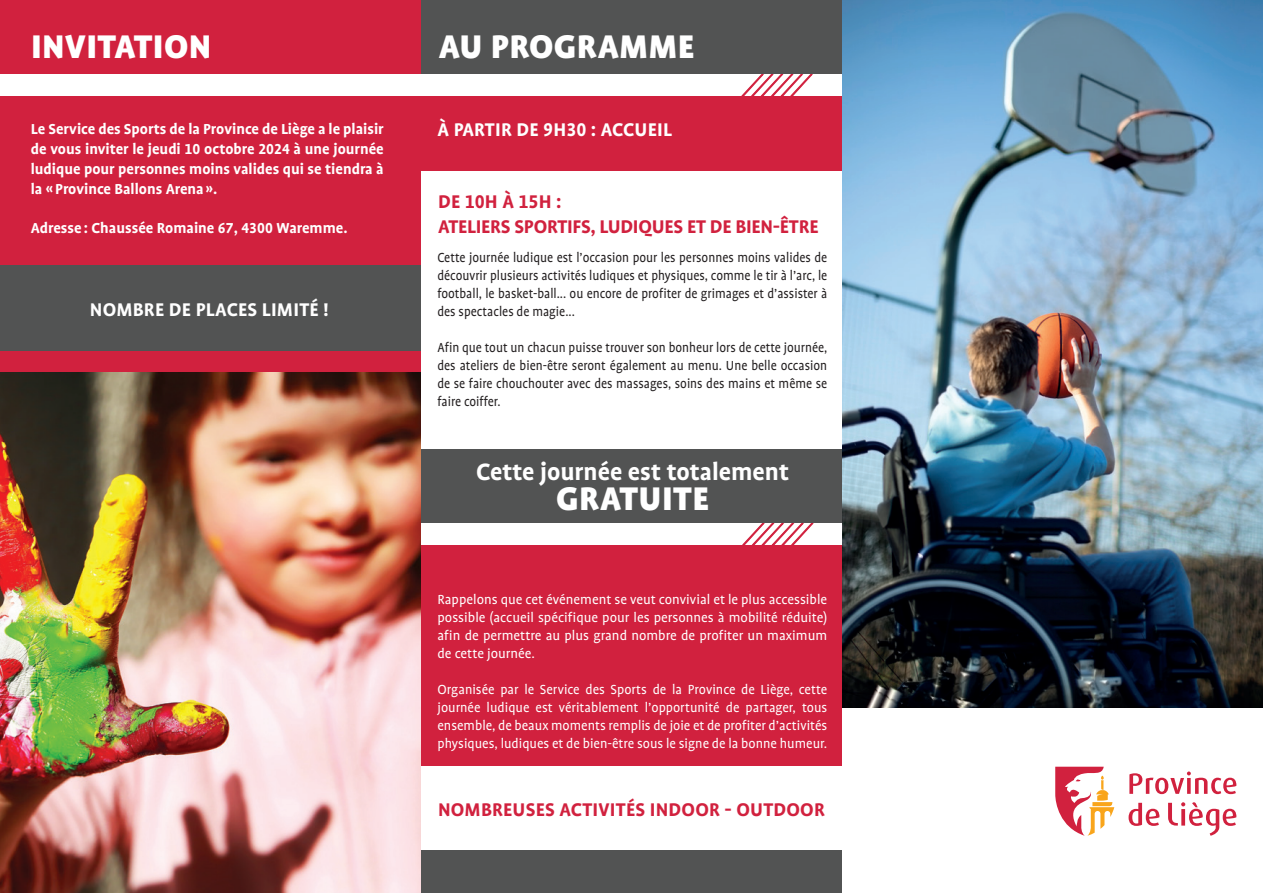
<style>
.page{position:relative;width:1263px;height:893px;background:#fff}
.page>*{position:absolute;margin:0;border:0;box-sizing:border-box;transform-origin:0 0}
.t1{font:900 37.5px "Profile OT";letter-spacing:.01em;color:#fff}
.t2{font:700 27px "Profile OT";color:#fff}
.t3{font:700 21px "Profile OT";color:#d1213e}
.t4{font:700 21px "Profile OT";letter-spacing:.01em;color:#fff}
.t5{font:700 16.5px/19.8px "Profile OT";color:#fff;text-align:justify}
.t6{font:15px/18px "Profile OT";color:#fff;text-align:justify}
.t7{font:15px/18px "Profile OT";color:#231f20;text-align:justify;scale:.91 1}
</style>
<div class="page">
<div style="left:0;top:0;width:421px;height:633px;background:#d1213e"></div>
<div style="left:421px;top:0;width:421px;height:85px;background:#525353"></div>
<div style="left:421px;top:85px;width:421px;height:85px;background:#d1213e"></div>
<div style="left:421px;top:850px;width:421px;height:43px;background:#525353"></div>
<div style="left:421px;top:523px;width:421px;height:242px;background:#d1213e"></div>
<div style="left:421px;top:449px;width:421px;height:85px;background:#525353"></div>
<div style="left:0;top:265px;width:421px;height:85px;background:#525353"></div>
<div style="left:0;top:74px;width:850px;height:21px;background:#fff"></div>
<svg style="left:741px;top:74px;width:73px;height:22px"></svg>
<div style="left:0;top:523px;width:851px;height:21px;background:#fff"></div>
<svg style="left:741px;top:523px;width:73px;height:22px"></svg>
<img style="left:842px;top:0;width:421px;height:707px">
<svg style="left:1055px;top:767px;width:59px;height:69px"></svg>
<svg style="left:1128px;top:802px;width:108px;height:34px"></svg>
<svg style="left:1129px;top:771px;width:107px;height:23px"></svg>
<img style="left:0;top:373px;width:421px;height:520px">
<p class="t1" style="left:31px;top:26px;width:182px">INVITATION</p>
<p class="t1" style="left:439px;top:26px;width:257px">AU PROGRAMME</p>
<p class="t5" style="left:31px;top:120px;width:354px">Le Service des Sports de la Province de Liège a le plaisir</p>
<p class="t4" style="left:438px;top:118px;width:236px">À PARTIR DE 9H30 : ACCUEIL</p>
<p class="t5" style="left:31px;top:140px;width:354px">de vous inviter le jeudi 10 octobre 2024 à une journée ludique pour personnes moins valides qui se tiendra à la « Province Ballons Arena ».</p>
<p class="t5" style="left:31px;top:219px;width:318px">Adresse : Chaussée Romaine 67, 4300 Waremme.</p>
<p class="t3" style="left:438px;top:190px;width:125px">DE 10H À 15H :</p>
<p class="t3" style="left:438px;top:215px;width:382px">ATELIERS SPORTIFS, LUDIQUES ET DE BIEN-ÊTRE</p>
<p class="t4" style="left:90px;top:298px;width:240px">NOMBRE DE PLACES LIMITÉ !</p>
<p class="t7" style="left:437px;top:249px;width:430px">Cette journée ludique est l’occasion pour les personnes moins valides de découvrir plusieurs activités ludiques et physiques, comme le tir à l’arc, le football, le basket-ball... ou encore de profiter de grimages et d’assister à des spectacles de magie...</p>
<p class="t7" style="left:437px;top:339px;width:430px">Afin que tout un chacun puisse trouver son bonheur lors de cette journée, des ateliers de bien-être seront également au menu. Une belle occasion de se faire chouchouter avec des massages, soins des mains et même se faire coiffer.</p>
<p class="t2" style="left:476px;top:457px;width:314px">Cette journée est totalement</p>
<p class="t1" style="left:556px;top:478px;width:154px">GRATUITE</p>
<p class="t6" style="left:437px;top:591px;width:391px">Rappelons que cet événement se veut convivial et le plus accessible possible (accueil spécifique pour les personnes à mobilité réduite) afin de permettre au plus grand nombre de profiter un maximum de cette journée.</p>
<p class="t6" style="left:437px;top:681px;width:391px">Organisée par le Service des Sports de la Province de Liège, cette journée ludique est véritablement l’opportunité de partager, tous ensemble, de beaux moments remplis de joie et de profiter d’activités physiques, ludiques et de bien-être sous le signe de la bonne humeur.</p>
<p class="t3" style="left:438px;top:797px;width:388px">NOMBREUSES ACTIVITÉS INDOOR - OUTDOOR</p>
</div>
